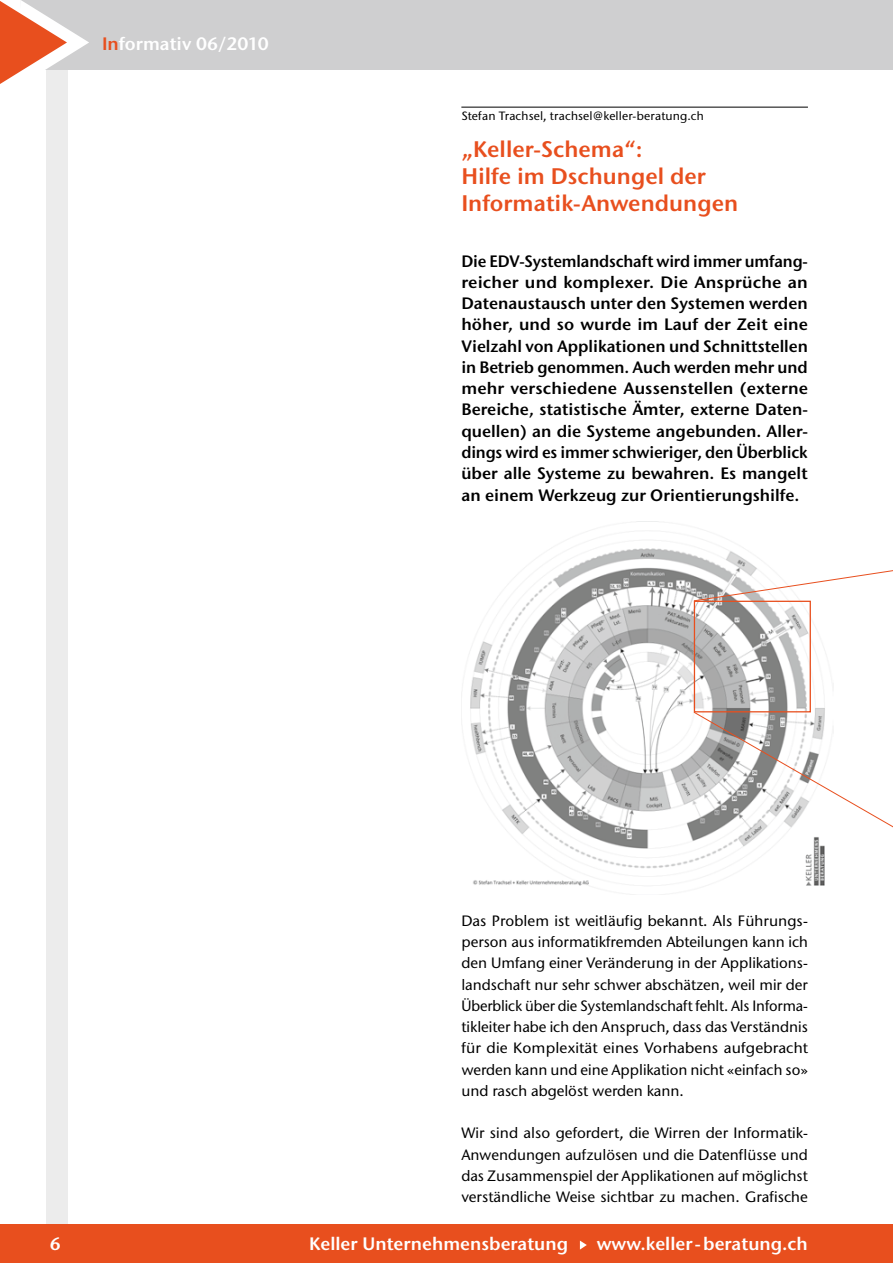
<style>
.page{position:relative;width:893px;height:1263px;background:#fff}
.page>*{position:absolute;margin:0;border:0;box-sizing:border-box;transform-origin:0 0}
.Body_-_Titel{font:22.5px/27px "Stone Sans Sem ITC Semi";color:#e84f1e}
.t1{font:18px "Stone Sans Sem ITC Semi";color:#fff}
.Body_-_fett{font:16.5px/21.3px "Stone Sans Sem ITC Semi";color:#000;text-align:justify;scale:.96 1}
.Body{font:500 15px/21.3px "Stone Sans ITC";color:#000;text-align:justify}
.Autor{font:500 12px "Stone Sans ITC";letter-spacing:.015em;color:#000}
.s1{color:#e84f1e}
</style>
<div class="page">
<div style="left:46px;top:69px;width:22px;height:1194px;background:#ececec"></div>
<div style="left:0;top:1225px;width:893px;height:38px;background:#e84f1e"></div>
<div style="left:0;top:0;width:893px;height:69px;background:#cfcfd0"></div>
<svg style="left:0;top:0;width:89px;height:84px"></svg>
<svg style="left:580px;top:1240px;width:7px;height:9px"></svg>
<img style="left:461px;top:529px;width:364px;height:358px">
<div style="left:694px;top:601px;width:117px;height:111px;border:1px solid #e84f1e"></div>
<svg style="left:693px;top:557px;width:200px;height:44px"></svg>
<svg style="left:693px;top:711px;width:200px;height:166px"></svg>
<hr style="left:461px;top:107px;width:347px;height:1px;background:#000">
<p class="t1" style="left:102px;top:32px;width:168px"><span class="s1">In</span>formativ 06/2010</p>
<p class="Autor" style="left:461px;top:109px;width:244px">Stefan Trachsel, trachsel@keller-beratung.ch</p>
<p class="Body_-_Titel" style="left:461px;top:135px;width:278px">„Keller-Schema“:<br>Hilfe im Dschungel der<br>Informatik-Anwendungen</p>
<p class="Body_-_fett" style="left:461px;top:250px;width:363px">Die EDV-Systemlandschaft wird immer umfang&shy;reicher und komplexer. Die Ansprüche an Datenaustausch unter den Systemen werden höher, und so wurde im Lauf der Zeit eine Vielzahl von Applikationen und Schnittstellen in Betrieb genommen. Auch werden mehr und mehr verschiedene Aussenstellen (externe Bereiche, statistische Ämter, externe Daten&shy;quellen) an die Systeme angebunden. Aller&shy;dings wird es immer schwieriger, den Überblick über alle Systeme zu bewahren. Es mangelt an einem Werkzeug zur Orientierungshilfe.</p>
<p class="Body" style="left:461px;top:910px;width:348px">Das Problem ist weitläufig bekannt. Als Führungs&shy;person aus informatikfremden Abteilungen kann ich den Umfang einer Veränderung in der Applikations&shy;landschaft nur sehr schwer abschätzen, weil mir der Überblick über die Systemlandschaft fehlt. Als Informa&shy;tikleiter habe ich den Anspruch, dass das Verständnis für die Komplexität eines Vorhabens aufgebracht werden kann und eine Applikation nicht «einfach so» und rasch abgelöst werden kann.</p>
<p class="Body" style="left:461px;top:1122px;width:348px">Wir sind also gefordert, die Wirren der Informatik-Anwendungen aufzulösen und die Datenflüsse und das Zusammenspiel der Applikationen auf möglichst verständliche Weise sichtbar zu machen. Grafische</p>
<p class="t1" style="left:50px;top:1232px;width:12px">6</p>
<p class="t1" style="left:309px;top:1232px;width:261px">Keller Unternehmensberatung</p>
<p class="t1" style="left:597px;top:1232px;width:213px">www.keller -beratung.ch</p>
</div>
